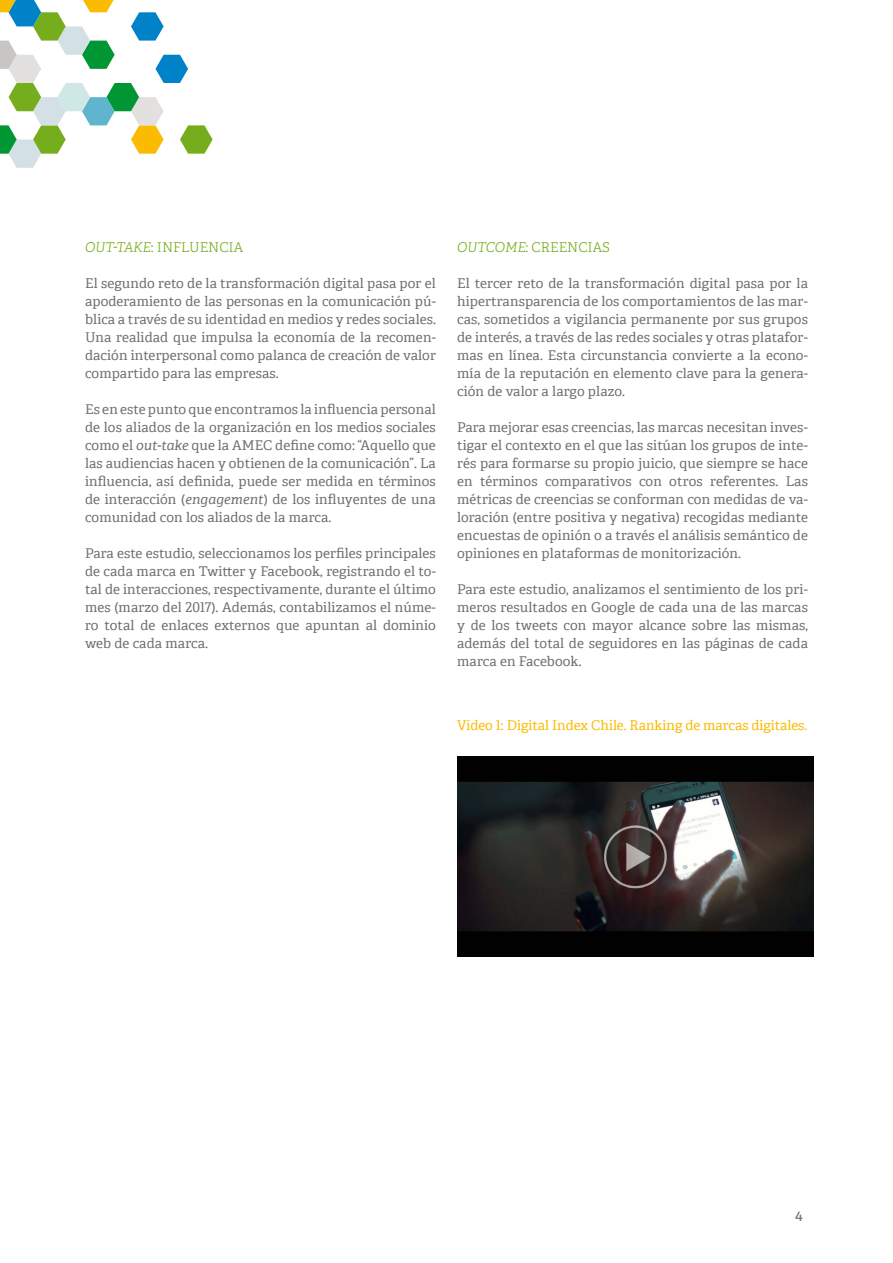
<style>
.page{position:relative;width:893px;height:1263px;background:#fff}
.page>*{position:absolute;margin:0;border:0;box-sizing:border-box;transform-origin:0 0}
.t1{font:15px "Adelle";color:#6e6e6f}
.t2{font:13.5px/18px "Adelle";letter-spacing:.01em;color:#6e6e6f;text-align:justify}
.t3{font:13.5px "Adelle";color:#fabb00}
.t4{font:300 13.5px "Adelle";color:#76ad1c}
.s1{font-style:italic}
</style>
<div class="page">
<svg style="left:0;top:0;width:213px;height:168px"></svg>
<img style="left:457px;top:756px;width:357px;height:201px">
<p class="t4" style="left:85px;top:238px;width:160px"><span class="s1">OUT-TAKE</span>: INFLUENCIA</p>
<p class="t2" style="left:85px;top:274px;width:352px">El segundo reto de la transformación digital pasa por el apoderamiento de las personas en la comunicación pú&shy;blica a través de su identidad en medios y redes sociales.<br>Una realidad que impulsa la economía de la recomen&shy;dación interpersonal como palanca de creación de valor compartido para las empresas.</p>
<p class="t2" style="left:85px;top:400px;width:352px">Es en este punto que encontramos la influencia personal de los aliados de la organización en los medios sociales como el <span class="s1">out-take</span> que la AMEC define como: “Aquello que las audiencias hacen y obtienen de la comunicación”. La influencia, así definida, puede ser medida en términos de interacción (<span class="s1">engagement</span>) de los influyentes de una comunidad con los aliados de la marca.</p>
<p class="t2" style="left:85px;top:544px;width:352px">Para este estudio, seleccionamos los perfiles principales de cada marca en Twitter y Facebook, registrando el to&shy;tal de interacciones, respectivamente, durante el último mes (marzo del 2017). Además, contabilizamos el núme&shy;ro total de enlaces externos que apuntan al dominio web de cada marca.</p>
<p class="t4" style="left:457px;top:238px;width:153px"><span class="s1">OUTCOME</span>: CREENCIAS</p>
<p class="t2" style="left:457px;top:274px;width:352px">El tercer reto de la transformación digital pasa por la hipertransparencia de los comportamientos de las mar&shy;cas, sometidos a vigilancia permanente por sus grupos de interés, a través de las redes sociales y otras platafor&shy;mas en línea. Esta circunstancia convierte a la econo&shy;mía de la reputación en elemento clave para la genera&shy;ción de valor a largo plazo.</p>
<p class="t2" style="left:457px;top:418px;width:352px">Para mejorar esas creencias, las marcas necesitan inves&shy;tigar el contexto en el que las sitúan los grupos de inte&shy;rés para formarse su propio juicio, que siempre se hace en términos comparativos con otros referentes. Las métricas de creencias se conforman con medidas de va&shy;loración (entre positiva y negativa) recogidas mediante encuestas de opinión o a través el análisis semántico de opiniones en plataformas de monitorización.</p>
<p class="t2" style="left:457px;top:580px;width:352px">Para este estudio, analizamos el sentimiento de los pri&shy;meros resultados en Google de cada una de las marcas y de los tweets con mayor alcance sobre las mismas, además del total de seguidores en las páginas de cada marca en Facebook.</p>
<p class="t3" style="left:457px;top:716px;width:352px">Video 1: Digital Index Chile. Ranking de marcas digitales.</p>
<p class="t1" style="left:795px;top:1204px;width:9px">4</p>
</div>
